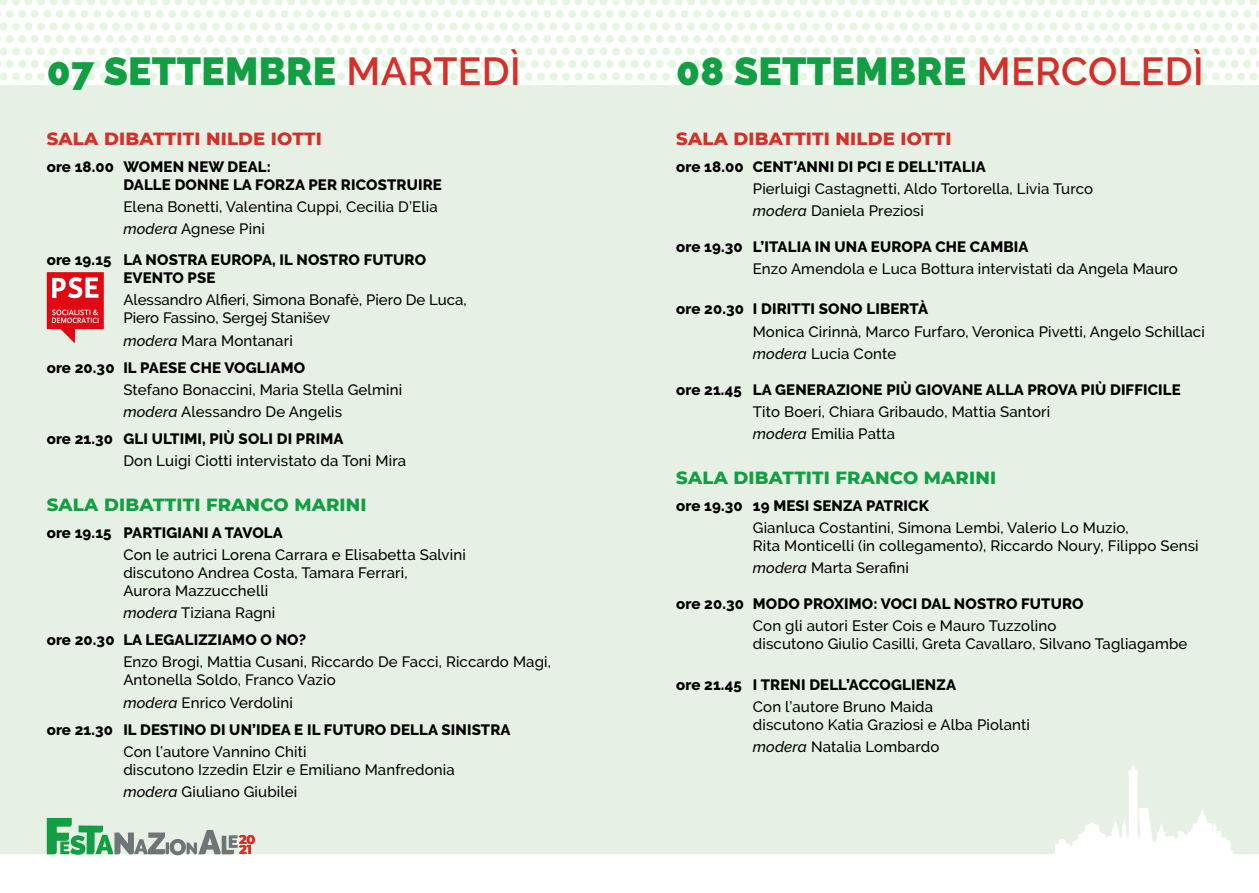
<style>
.page{position:relative;width:1259px;height:893px;background:#fff}
.page>*{position:absolute;margin:0;border:0;box-sizing:border-box;transform-origin:0 0}
.t1{font:900 39px "Raleway";letter-spacing:.01em;color:#129e43}
.t2{font:800 18px "Montserrat";letter-spacing:.01em;color:#129e43}
.t3{font:800 18px "Montserrat";letter-spacing:.01em;color:#d42f29}
.t4{font:500 15px/18px "Raleway";letter-spacing:.01em;color:#000}
.t5{font:800 15px/27px "Raleway";letter-spacing:.01em;color:#000}
.t6{font:800 12.9px/10.2px "Montserrat";color:#d42f29}
.s1{font-weight:600;color:#d42f29}
.s2{font-style:italic}
.s3{font-weight:500;font-style:italic}
.s4{font-weight:500}
</style>
<div class="page">
<svg style="left:0;top:0;width:1259px;height:81px"></svg>
<div style="left:0;top:85px;width:1259px;height:769px;background:#e7f0e4"></div>
<svg style="left:47px;top:818px;width:191px;height:37px"></svg>
<svg style="left:47px;top:272px;width:57px;height:71px"></svg>
<h1 class="t1" style="left:47px;top:49px;width:475px">07 SETTEMBRE <span class="s1">MARTEDÌ</span></h1>
<h1 class="t1" style="left:676px;top:49px;width:529px">08 SETTEMBRE <span class="s1">MERCOLEDÌ</span></h1>
<p class="t3" style="left:47px;top:125px;width:277px">SALA DIBATTITI NILDE IOTTI</p>
<p class="t5" style="left:123px;top:157px;width:320px;line-height:18px;text-indent:-77px">ore 18.00 WOMEN NEW DEAL:<br>DALLE DONNE LA FORZA PER RICOSTRUIRE</p>
<p class="t4" style="left:123px;top:195px;width:316px;line-height:22.2px">Elena Bonetti, Valentina Cuppi, Cecilia D’Elia <span class="s2">modera</span> Agnese Pini</p>
<p class="t5" style="left:123px;top:251px;width:304px;line-height:18px;text-indent:-77px">ore 19.15 LA NOSTRA EUROPA, IL NOSTRO FUTURO<br>EVENTO PSE</p>
<p class="t4" style="left:123px;top:291px;width:345px">Alessandro Alfieri, Simona Bonafè, Piero De Luca,<br>Piero Fassino, Sergej Stanišev</p>
<p class="t5" style="left:47px;top:327px;width:260px;text-indent:77px"><span class="s3">modera</span> <span class="s4">Mara Montanari </span>ore 20.30 IL PAESE CHE VOGLIAMO</p>
<p class="t4" style="left:123px;top:379px;width:280px;line-height:22.2px">Stefano Bonaccini, Maria Stella Gelmini <span class="s2">modera</span> Alessandro De Angelis</p>
<p class="t5" style="left:47px;top:426px;width:298px">ore 21.30 GLI ULTIMI, PIÙ SOLI DI PRIMA</p>
<p class="t4" style="left:123px;top:452px;width:284px">Don Luigi Ciotti intervistato da Toni Mira</p>
<p class="t2" style="left:47px;top:491px;width:321px">SALA DIBATTITI FRANCO MARINI</p>
<p class="t5" style="left:47px;top:519px;width:238px">ore 19.15 PARTIGIANI A TAVOLA</p>
<p class="t4" style="left:123px;top:545px;width:344px">Con le autrici Lorena Carrara e Elisabetta Salvini discutono Andrea Costa, Tamara Ferrari,<br>Aurora Mazzucchelli</p>
<p class="t5" style="left:47px;top:599px;width:261px;text-indent:77px"><span class="s3">modera</span> <span class="s4">Tiziana Ragni<br></span>ore 20.30 LA LEGALIZZIAMO O NO?</p>
<p class="t4" style="left:123px;top:653px;width:429px">Enzo Brogi, Mattia Cusani, Riccardo De Facci, Riccardo Magi,<br>Antonella Soldo, Franco Vazio</p>
<p class="t5" style="left:47px;top:689px;width:465px;text-indent:77px"><span class="s3">modera</span> <span class="s4">Enrico Verdolini<br></span>ore 21.30 IL DESTINO DI UN’IDEA E IL FUTURO DELLA SINISTRA</p>
<p class="t4" style="left:123px;top:742px;width:333px">Con l’autore Vannino Chiti<br>discutono Izzedin Elzir e Emiliano Manfredonia</p>
<p class="t4" style="left:123px;top:783px;width:176px"><span class="s2">modera</span> Giuliano Giubilei</p>
<p class="t6" style="left:239px;top:834px;width:18px">20<br>21</p>
<p class="t3" style="left:676px;top:125px;width:277px">SALA DIBATTITI NILDE IOTTI</p>
<p class="t5" style="left:676px;top:153px;width:311px">ore 18.00 CENT’ANNI DI PCI E DELL’ITALIA</p>
<p class="t4" style="left:753px;top:177px;width:342px;line-height:22.2px">Pierluigi Castagnetti, Aldo Tortorella, Livia Turco <span class="s2">modera</span> Daniela Preziosi</p>
<p class="t5" style="left:676px;top:233px;width:354px">ore 19.30 L’ITALIA IN UNA EUROPA CHE CAMBIA</p>
<p class="t4" style="left:753px;top:260px;width:426px">Enzo Amendola e Luca Bottura intervistati da Angela Mauro</p>
<p class="t5" style="left:676px;top:296px;width:253px">ore 20.30 I DIRITTI SONO LIBERTÀ</p>
<p class="t4" style="left:753px;top:320px;width:453px;line-height:22.2px">Monica Cirinnà, Marco Furfaro, Veronica Pivetti, Angelo Schillaci <span class="s2">modera</span> Lucia Conte</p>
<p class="t5" style="left:676px;top:376px;width:506px">ore 21.45 LA GENERAZIONE PIÙ GIOVANE ALLA PROVA PIÙ DIFFICILE</p>
<p class="t4" style="left:753px;top:401px;width:299px;line-height:22.2px">Tito Boeri, Chiara Gribaudo, Mattia Santori <span class="s2">modera</span> Emilia Patta</p>
<p class="t2" style="left:676px;top:464px;width:321px">SALA DIBATTITI FRANCO MARINI</p>
<p class="t5" style="left:676px;top:492px;width:254px">ore 19.30 19 MESI SENZA PATRICK</p>
<p class="t4" style="left:753px;top:518px;width:447px">Gianluca Costantini, Simona Lembi, Valerio Lo Muzio,<br>Rita Monticelli (in collegamento), Riccardo Noury, Filippo Sensi</p>
<p class="t4" style="left:753px;top:559px;width:158px"><span class="s2">modera</span> Marta Serafini</p>
<p class="t5" style="left:676px;top:590px;width:409px">ore 20.30 MODO PROXIMO: VOCI DAL NOSTRO FUTURO</p>
<p class="t4" style="left:753px;top:617px;width:436px">Con gli autori Ester Cois e Mauro Tuzzolino<br>discutono Giulio Casilli, Greta Cavallaro, Silvano Tagliagambe</p>
<p class="t5" style="left:676px;top:671px;width:281px">ore 21.45 I TRENI DELL’ACCOGLIENZA</p>
<p class="t4" style="left:753px;top:697px;width:279px">Con l’autore Bruno Maida<br>discutono Katia Graziosi e Alba Piolanti</p>
<p class="t4" style="left:753px;top:738px;width:188px"><span class="s2">modera</span> Natalia Lombardo</p>
</div>
